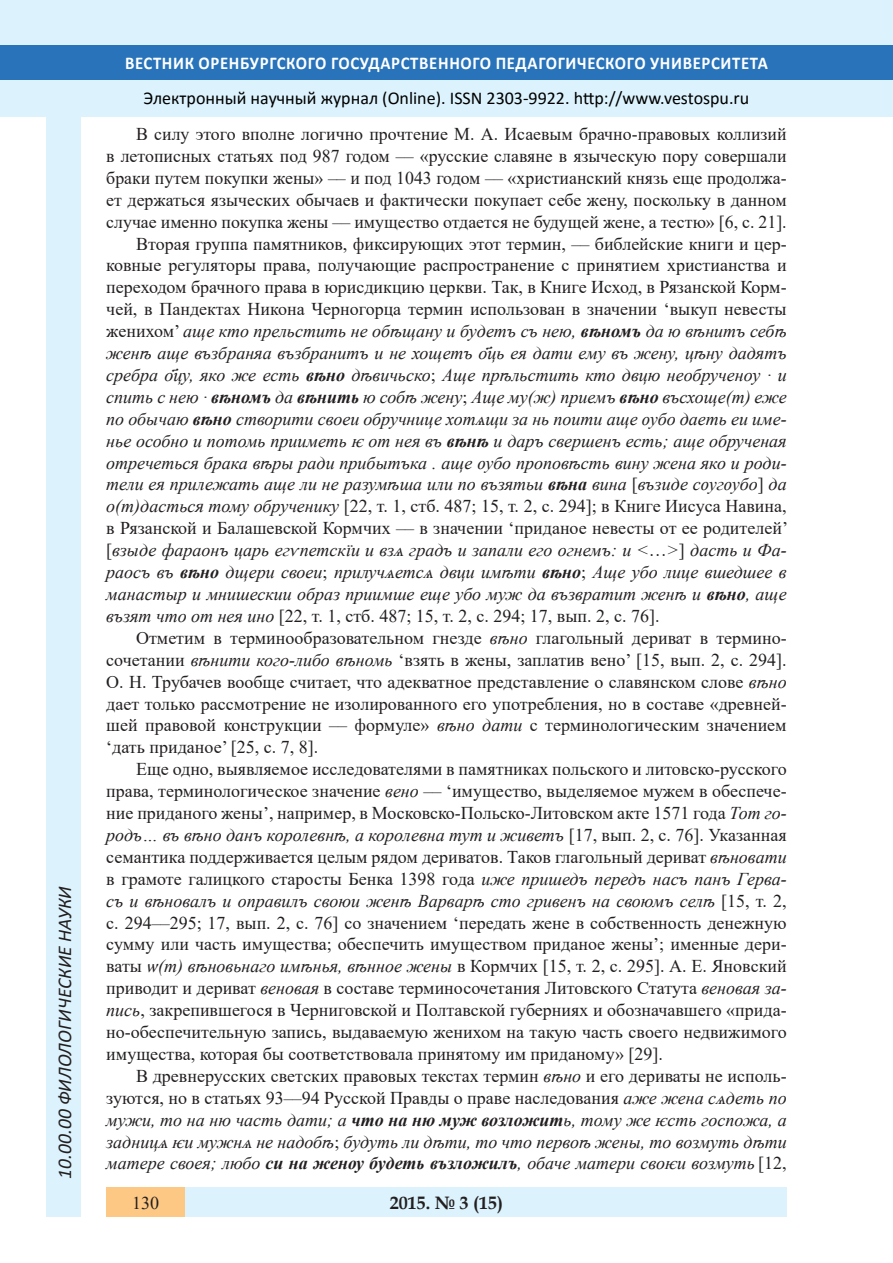
<style>
.page{position:relative;width:893px;height:1263px;background:#fff}
.page>*{position:absolute;margin:0;border:0;box-sizing:border-box;transform-origin:0 0}
.t1{font:italic 19.5px "Calibri";color:#231f20}
.Стиль2{font:18px/21.9px "Times New Roman";color:#231f20;text-align:justify}
.Стиль2-2{font:italic 18px/21.9px "Times New Roman";color:#231f20}
.t2{font:18px "Calibri";color:#000}
.t3{font:700 18px "Calibri";letter-spacing:.04em;color:#fff;scale:.93 1}
.t4{font:700 18px "Book Antiqua";color:#231f20}
.s1{font-style:normal}
.s2{font-weight:700}
.s3{font-style:italic}
</style>
<div class="page">
<div style="left:0;top:0;width:893px;height:116px;background:#dcf2fc"></div>
<div style="left:0;top:45px;width:893px;height:34px;background:#2873ba"></div>
<div style="left:106px;top:1188px;width:681px;height:29px;background:#dcf2fc"></div>
<div style="left:106px;top:1188px;width:79px;height:29px;background:#fdc784"></div>
<div style="left:47px;top:116px;width:34px;height:1101px;background:#dcf2fc"></div>
<p class="t1" style="left:51px;top:1179px;width:294px;rotate:-90deg">10.00.00 ФИЛОЛОГИЧЕСКИЕ НАУКИ</p>
<p class="t1" style="left:51px;top:1105px;width:206px;rotate:-90deg">БИОЛОГИЧЕСКИЕ НАУКИ</p>
<p class="t1" style="left:51px;top:1179px;width:21px;rotate:-90deg">03</p>
<p class="t3" style="left:125px;top:50px;width:693px">ВЕСТНИК ОРЕНБУРГСКОГО ГОСУДАРСТВЕННОГО ПЕДАГОГИЧЕСКОГО УНИВЕРСИТЕТА</p>
<p class="t2" style="left:144px;top:85px;width:607px">Электронный научный журнал (Online). ISSN 2303-9922. http://www.vestospu.ru</p>
<p class="t2" style="left:583px;top:85px;width:13px">t</p>
<p class="Стиль2" style="left:106px;top:122px;width:682px;text-indent:30px">В силу этого вполне логично прочтение М. А. Исаевым брачно-правовых коллизий в летописных статьях под 987 годом –– «русские славяне в языческую пору совершали браки путем покупки жены» –– и под 1043 годом –– «христианский князь еще продолжа&shy;ет держаться языческих обычаев и фактически покупает себе жену, поскольку в данном случае именно покупка жены –– имущество отдается не будущей жене, а тестю» [6, с. 21].</p>
<p class="Стиль2-2" style="left:106px;top:232px;width:683px;text-indent:30px"><span class="s1">Вторая группа памятников, фиксирующих этот термин, –– библейские книги и цер&shy;ковные регуляторы права, получающие распространение с принятием христианства и переходом брачного права в юрисдикцию церкви. Так, в Книге Исход, в Рязанской Корм&shy;чей, в Пандектах Никона Черногорца термин использован в значении ‘выкуп невесты женихом’</span> аще кто прельстить не обѣщану и будетъ съ нею, <span class="s2">вѣномъ</span> да ю вѣнитъ себѣ женѣ аще възбраняа възбранитъ и не хощетъ о҃ць ея дати ему въ жену, цѣну дадятъ сребра о҃цу, яко же есть <span class="s2">вѣно</span> дѣвичьско<span class="s1">;</span> Аще прѣльстить кто двцю необрученоу ∙ и спить с нею ∙ <span class="s2">вѣномъ</span> да <span class="s2">вѣнить</span> ю собѣ жену<span class="s1">;</span> Аще му(ж) приемъ <span class="s2">вѣно</span> въсхоще(т) еже по обычаю <span class="s2">вѣно</span> створити своеи обручнице хотѧщи за нь поити аще ѹбо даеть еи име&shy;нье особно и потомь прииметь ѥ от нея въ <span class="s2">вѣнѣ</span> и даръ свершенъ есть; аще обрученая отречеться брака вѣры ради прибытъка . аще ѹбо проповѣсть вину жена яко и роди&shy;тели ея прилежать аще ли не разумѣша или по възятьи <span class="s2">вѣна</span> вина <span class="s1">[</span>възиде сѹгѹбо<span class="s1">]</span> да о(т)дасться тому обрученику <span class="s1">[22, т. 1, стб. 487; 15, т. 2, с. 294]; в Книге Иисуса Навина, в Рязанской и Балашевской Кормчих –– в значении ‘приданое невесты от ее родителей’ [</span>взыде фараонъ царь егѵпетскїи и взѧ градъ и запали его огнемъ: и &lt;<span class="s1">…</span>&gt;<span class="s1">]</span> дасть и Фа&shy;раосъ въ <span class="s2">вѣно</span> дщери своеи<span class="s1">;</span> прилучѧетсѧ двци имѣти <span class="s2">вѣно</span><span class="s1">;</span> Аще убо лице вшедшее в манастыр и мнишескии образ приимше еще убо муж да възвратит женѣ и <span class="s2">вѣно</span>, аще възят что от нея ино <span class="s1">[22, т. 1, стб. 487; 15, т. 2, с. 294; 17, вып. 2, с. 76].</span></p>
<p class="Стиль2" style="left:106px;top:626px;width:682px;text-indent:30px">Отметим в терминообразовательном гнезде <span class="s3">вѣно</span> глагольный дериват в термино&shy;сочетании <span class="s3">вѣнити кого-либо вѣномь</span> ‘взять в жены, заплатив вено’ [15, вып. 2, с. 294].<br>О. Н. Трубачев вообще считает, что адекватное представление о славянском слове <span class="s3">вѣно </span>дает только рассмотрение не изолированного его употребления, но в составе «древней&shy;шей правовой конструкции –– формуле» <span class="s3">вѣно дати</span> с терминологическим значением ‘дать приданое’ [25, с. 7, 8].</p>
<p class="Стиль2" style="left:106px;top:758px;width:682px;text-indent:30px">Еще одно, выявляемое исследователями в памятниках польского и литовско-русского права, терминологическое значение <span class="s3">вено</span> –– ‘имущество, выделяемое мужем в обеспече&shy;ние приданого жены’, например, в Московско-Польско-Литовском акте 1571 года <span class="s3">Тот го&shy;родъ… въ вѣно данъ королевнѣ, а королевна тут и живетъ</span> [17, вып. 2, с. 76]. Указанная семантика поддерживается целым рядом дериватов. Таков глагольный дериват <span class="s3">вѣновати </span>в грамоте галицкого старосты Бенка 1398 года <span class="s3">иже пришедъ передъ насъ панъ Герва&shy;съ и вѣновалъ и оправилъ своюи женѣ Варварѣ сто гривенъ на своюмъ селѣ</span> [15, т. 2, с. 294––295; 17, вып. 2, с. 76] со значением ‘передать жене в собственность денежную сумму или часть имущества; обеспечить имуществом приданое жены’; именные дери&shy;ваты <span class="s3">ѡ(т) вѣновьнаго имѣнья, вѣнное жены</span> в Кормчих [15, т. 2, с. 295]. А. Е. Яновский приводит и дериват <span class="s3">веновая</span> в составе терминосочетания Литовского Статута <span class="s3">веновая за&shy;пись</span>, закрепившегося в Черниговской и Полтавской губерниях и обозначавшего «прида&shy;но-обеспечительную запись, выдаваемую женихом на такую часть своего недвижимого имущества, которая бы соответствовала принятому им приданому» [29].</p>
<p class="Стиль2-2" style="left:106px;top:1064px;width:682px;text-align:justify;text-indent:30px"><span class="s1">В древнерусских светских правовых текстах термин</span> вѣно <span class="s1">и его дериваты не исполь&shy;зуются, но в статьях 93––94 Русской Правды о праве наследования</span> аже жена сѧдеть по мужи, то на ню часть дати; а <span class="s2">что на ню муж возложит</span>ь, тому же ѥсть госпожа, а задницѧ ѥи мужнѧ не надобѣ<span class="s1">;</span> будуть ли дѣти, то что первоѣ жены, то возмуть дѣти матере своея; любо <span class="s2">си на женѹ будеть възложилъ</span>, обаче матери своѥи возмуть <span class="s1">[12,</span></p>
<p class="Стиль2" style="left:132px;top:1191px;width:28px">130</p>
<p class="t4" style="left:390px;top:1190px;width:115px">2015. № 3 (15)</p>
</div>
